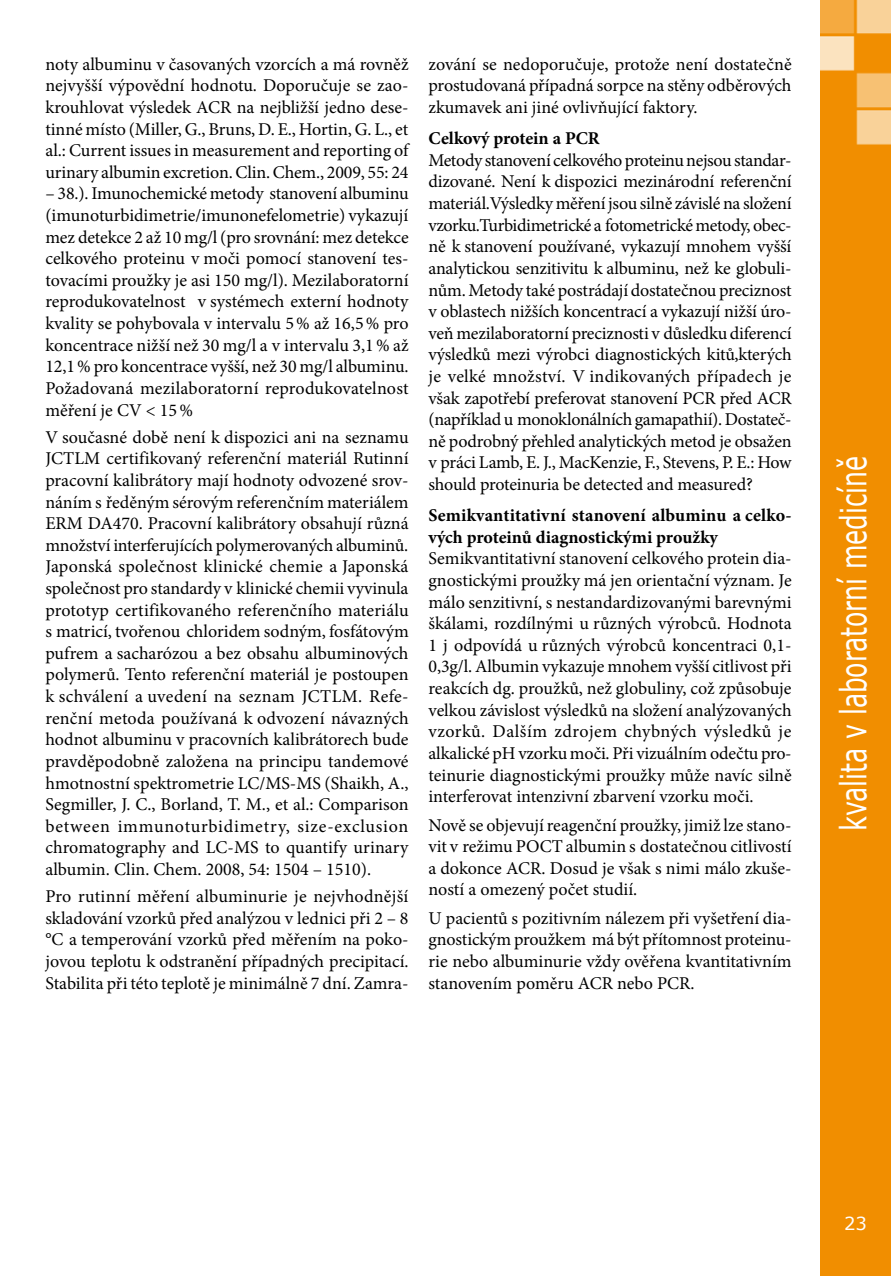
<style>
.page{position:relative;width:891px;height:1276px;background:#fff}
.page>*{position:absolute;margin:0;border:0;box-sizing:border-box;transform-origin:0 0}
.t1{font:36px "Verdana";color:#fff;scale:.7 1}
.n_základní_text{font:18px/21.6px "Minion Pro";color:#000;text-align:justify}
.n_podnadpis3{font:700 18px/21.6px "Minion Pro";color:#000}
.t2{font:18px "Verdana";color:#fff}
</style>
<div class="page">
<div style="left:820px;top:0;width:70px;height:1276px;background:#f18e00"></div>
<p class="n_základní_text" style="left:45px;top:53px;width:364px">noty albuminu v časovaných vzorcích a má rovněž nejvyšší výpovědní hodnotu. Doporučuje se zao&shy;krouhlovat výsledek ACR na nejbližší jedno dese&shy;tinné místo (Miller, G., Bruns, D. E., Hortin, G. L., et al.: Current issues in measurement and reporting of urinary albumin excretion. Clin. Chem., 2009, 55: 24</p>
<p class="n_základní_text" style="left:45px;top:183px;width:365px">– 38.). Imunochemické metody stanovení albuminu (imunoturbidimetrie/imunonefelometrie) vykazují mez detekce 2 až 10 mg/l (pro srovnání: mez detekce celkového proteinu v moči pomocí stanovení tes&shy;tovacími proužky je asi 150 mg/l). Mezilaboratorní reprodukovatelnost v systémech externí hodnoty kvality se pohybovala v intervalu 5% až 16,5% pro koncentrace nižší než 30 mg/l a v intervalu 3,1% až 12,1% pro koncentrace vyšší, než 30 mg/l albuminu.<br>Požadovaná mezilaboratorní reprodukovatelnost měření je CV &lt; 15%</p>
<p class="n_základní_text" style="left:45px;top:426px;width:365px">V současné době není k dispozici ani na seznamu JCTLM certifikovaný referenční materiál Rutinní pracovní kalibrátory mají hodnoty odvozené srov&shy;náním s ředěným sérovým referenčním materiálem ERM DA470. Pracovní kalibrátory obsahují různá množství interferujících polymerovaných albuminů.<br>Japonská společnost klinické chemie a Japonská společnost pro standardy v klinické chemii vyvinula prototyp certifikovaného referenčního materiálu s matricí, tvořenou chloridem sodným, fosfátovým pufrem a sacharózou a bez obsahu albuminových polymerů. Tento referenční materiál je postoupen k schválení a uvedení na seznam JCTLM. Refe&shy;renční metoda používaná k odvození návazných hodnot albuminu v pracovních kalibrátorech bude pravděpodobně založena na principu tandemové hmotnostní spektrometrie LC/MS-MS (Shaikh, A., Segmiller, J. C., Borland, T. M., et al.: Comparison between immunoturbidimetry, size-exclusion chromatography and LC-MS to quantify urinary albumin. Clin. Chem. 2008, 54: 1504 – 1510).</p>
<p class="n_základní_text" style="left:45px;top:885px;width:364px">Pro rutinní měření albuminurie je nejvhodnější skladování vzorků před analýzou v lednici při 2 – 8 °C a temperování vzorků před měřením na poko&shy;jovou teplotu k odstranění případných precipitací.<br>Stabilita při této teplotě je minimálně 7 dní. Zamra-</p>
<p class="n_základní_text" style="left:428px;top:53px;width:364px">zování se nedoporučuje, protože není dostatečně prostudovaná případná sorpce na stěny odběrových zkumavek ani jiné ovlivňující faktory.</p>
<p class="n_podnadpis3" style="left:428px;top:127px;width:173px">Celkový protein a PCR</p>
<p class="n_základní_text" style="left:428px;top:149px;width:364px">Metody stanovení celkového proteinu nejsou standar&shy;dizované. Není k dispozici mezinárodní referenční materiál.Výsledky měření jsou silně závislé na složení vzorku.Turbidimetrické a fotometrické metody, obec&shy;ně k stanovení používané, vykazují mnohem vyšší analytickou senzitivitu k albuminu, než ke globuli&shy;nům. Metody také postrádají dostatečnou preciznost v oblastech nižších koncentrací a vykazují nižší úro&shy;veň mezilaboratorní preciznosti v důsledku diferencí výsledků mezi výrobci diagnostických kitů,kterých je velké množství. V indikovaných případech je však zapotřebí preferovat stanovení PCR před ACR (například u monoklonálních gamapathií). Dostateč&shy;ně podrobný přehled analytických metod je obsažen v práci Lamb, E. J., MacKenzie, F., Stevens, P. E.: How should proteinuria be detected and measured?</p>
<p class="n_podnadpis3" style="left:428px;top:504px;width:364px">Semikvantitativní stanovení albuminu a celko&shy;vých proteinů diagnostickými proužky</p>
<p class="n_základní_text" style="left:428px;top:548px;width:364px">Semikvantitativní stanovení celkového protein dia&shy;gnostickými proužky má jen orientační význam. Je málo senzitivní, s nestandardizovanými barevnými škálami, rozdílnými u různých výrobců. Hodnota 1 j odpovídá u různých výrobců koncentraci 0,1- 0,3g/l. Albumin vykazuje mnohem vyšší citlivost při reakcích dg. proužků, než globuliny, což způsobuje velkou závislost výsledků na složení analýzovaných vzorků. Dalším zdrojem chybných výsledků je alkalické pH vzorku moči. Při vizuálním odečtu pro&shy;teinurie diagnostickými proužky může navíc silně interferovat intenzivní zbarvení vzorku moči.</p>
<p class="n_základní_text" style="left:428px;top:814px;width:364px">Nově se objevují reagenční proužky, jimiž lze stano&shy;vit v režimu POCT albumin s dostatečnou citlivostí a dokonce ACR. Dosud je však s nimi málo zkuše&shy;ností a omezený počet studií.</p>
<p class="n_základní_text" style="left:428px;top:907px;width:364px">U pacientů s pozitivním nálezem při vyšetření dia&shy;gnostickým proužkem má být přítomnost proteinu&shy;rie nebo albuminurie vždy ověřena kvantitativním stanovením poměru ACR nebo PCR.</p>
<h1 class="t1" style="left:830px;top:831px;width:538px;rotate:-90deg">kvalita v laboratorní medicíně</h1>
<p class="t2" style="left:843px;top:1211px;width:24px">23</p>
</div>
